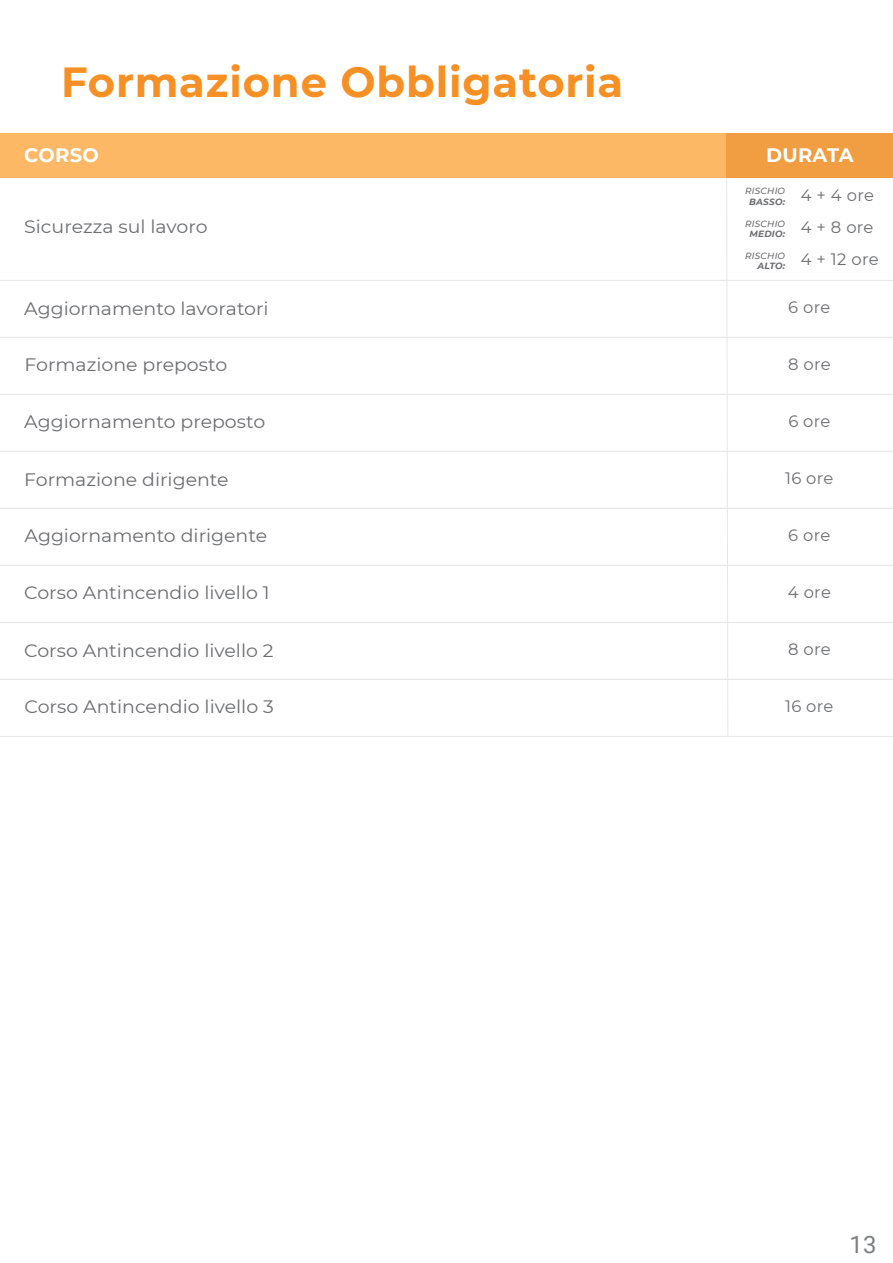
<style>
.page{position:relative;width:893px;height:1263px;background:#fff}
.page>*{position:absolute;margin:0;border:0;box-sizing:border-box;transform-origin:0 0}
.t1{font:700 42px "Montserrat";letter-spacing:.02em;color:#f69024}
.t2{font:24px "Roboto";color:#7c7f81}
.t3{font:700 19.5px "Montserrat";letter-spacing:.02em;color:#fff}
.t4{font:18px "Montserrat";color:#6c6d70;scale:1.05 1}
.t5{font:16.5px/32px "Montserrat";letter-spacing:.02em;color:#6c6d70}
.t6{font:italic 500 9px "Montserrat";letter-spacing:.02em;color:#6c6d70}
.t7{font:italic 700 9px "Montserrat";letter-spacing:.02em;color:#6c6d70}
</style>
<div class="page">
<svg style="left:0;top:280px;width:893px;height:1px"></svg>
<svg style="left:0;top:337px;width:893px;height:1px"></svg>
<svg style="left:0;top:394px;width:893px;height:1px"></svg>
<svg style="left:0;top:451px;width:893px;height:1px"></svg>
<svg style="left:0;top:508px;width:893px;height:1px"></svg>
<svg style="left:0;top:565px;width:893px;height:1px"></svg>
<svg style="left:0;top:622px;width:893px;height:1px"></svg>
<svg style="left:0;top:679px;width:893px;height:58px"></svg>
<div style="left:0;top:133px;width:727px;height:45px;background:#fcb865"></div>
<svg style="left:726px;top:177px;width:3px;height:560px"></svg>
<div style="left:727px;top:133px;width:166px;height:45px;background:#f09e41"></div>
<h1 class="t1" style="left:61px;top:52px;width:564px">Formazione Obbligatoria</h1>
<p class="t3" style="left:24px;top:141px;width:76px">CORSO</p>
<p class="t4" style="left:24px;top:214px;width:176px">Sicurezza sul lavoro</p>
<p class="t4" style="left:24px;top:296px;width:234px">Aggiornamento lavoratori</p>
<p class="t4" style="left:25px;top:352px;width:195px">Formazione preposto</p>
<p class="t3" style="left:766px;top:141px;width:89px">DURATA</p>
<p class="t6" style="left:745px;top:185px;width:41px">RISCHIO</p>
<p class="t7" style="left:749px;top:195px;width:37px">BASSO:</p>
<p class="t6" style="left:745px;top:217px;width:41px">RISCHIO</p>
<p class="t7" style="left:749px;top:228px;width:37px">MEDIO:</p>
<p class="t6" style="left:745px;top:249px;width:41px">RISCHIO</p>
<p class="t7" style="left:757px;top:260px;width:29px">ALTO:</p>
<p class="t5" style="left:801px;top:179px;width:79px">4 + 4 ore<br>4 + 8 ore<br>4 + 12 ore</p>
<p class="t5" style="left:788px;top:290px;width:44px">6 ore</p>
<p class="t5" style="left:788px;top:347px;width:44px">8 ore</p>
<p class="t4" style="left:24px;top:409px;width:231px">Aggiornamento preposto</p>
<p class="t5" style="left:788px;top:405px;width:44px">6 ore</p>
<p class="t4" style="left:24px;top:467px;width:196px">Formazione dirigente</p>
<p class="t4" style="left:25px;top:523px;width:233px">Aggiornamento dirigente</p>
<p class="t5" style="left:785px;top:461px;width:50px">16 ore</p>
<p class="t5" style="left:788px;top:518px;width:44px">6 ore</p>
<p class="t4" style="left:24px;top:580px;width:235px">Corso Antincendio livello 1</p>
<p class="t5" style="left:788px;top:576px;width:44px">4 ore</p>
<p class="t4" style="left:24px;top:638px;width:239px">Corso Antincendio livello 2</p>
<p class="t4" style="left:25px;top:694px;width:239px">Corso Antincendio livello 3</p>
<p class="t5" style="left:788px;top:632px;width:44px">8 ore</p>
<p class="t5" style="left:785px;top:689px;width:50px">16 ore</p>
<h2 class="t2" style="left:850px;top:1228px;width:29px">13</h2>
</div>
